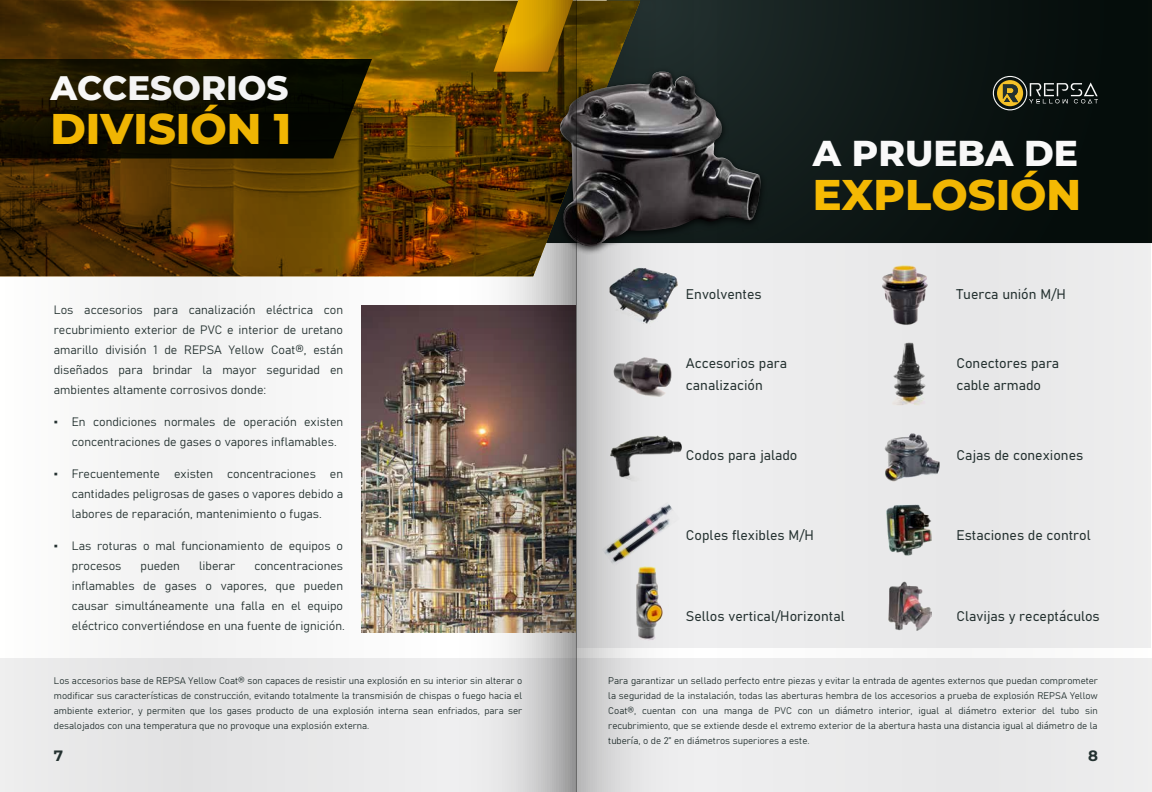
<style>
.page{position:relative;width:1152px;height:792px;background:#fff}
.page>*{position:absolute;margin:0;border:0;box-sizing:border-box;transform-origin:0 0}
.t1{font:800 42.9px "Montserrat";color:#fabd04}
.t2{font:800 36px "Montserrat";color:#fff}
.t3{font:800 34px "Montserrat";color:#fff}
.t4{font:700 15px "Montserrat";color:#253332}
.t5{font:13.9px/21.9px "Bahnschrift";color:#263332}
.t6{font:12px/20px "Bahnschrift";color:#253332}
.t7{font:9.5px/15px "Bahnschrift";color:#253332;text-align:justify}
.s1{font-family:"Times New Roman"}
</style>
<div class="page">
<svg style="left:576px;top:0;width:576px;height:792px;background:#a2a4a3"></svg>
<img style="left:0;top:0;width:576px;height:792px">
<h3 class="t3" style="left:50px;top:63px;width:240px">ACCESORIOS</h3>
<h1 class="t1" style="left:50px;top:98px;width:242px">DIVISIÓN 1</h1>
<p class="t6" style="left:54px;top:299px;width:291px;text-align:justify">Los accesorios para canalización eléctrica con recubrimiento exterior de PVC e interior de uretano amarillo división 1 de REPSA Yellow Coat®, están diseñados para brindar la mayor seguridad en ambientes altamente corrosivos donde:</p>
<p class="t6" style="left:72px;top:411px;width:273px;text-indent:-18px"><span class="s1">▪</span> En condiciones normales de operación existen concentraciones de gases o vapores inflamables.</p>
<p class="t6" style="left:72px;top:463px;width:273px;text-align:justify;text-indent:-18px"><span class="s1">▪</span> Frecuentemente existen concentraciones en cantidades peligrosas de gases o vapores debido a labores de reparación, mantenimiento o fugas.</p>
<p class="t6" style="left:72px;top:535px;width:273px;text-indent:-18px"><span class="s1">▪</span> Las roturas o mal funcionamiento de equipos o procesos</p>
<p class="t6" style="left:72px;top:555px;width:274px;text-indent:183px">concentraciones inflamables de gases o vapores, que pueden causar simultáneamente una falla en el equipo eléctrico convertiéndose en una fuente de ignición.</p>
<p class="t6" style="left:141px;top:555px;width:41px">pueden</p>
<p class="t6" style="left:199px;top:555px;width:38px">liberar</p>
<p class="t7" style="left:54px;top:672px;width:470px">Los accesorios base de REPSA Yellow Coat® son capaces de resistir una explosión en su interior sin alterar o modificar sus características de construcción, evitando totalmente la transmisión de chispas o fuego hacia el ambiente exterior, y permiten que los gases producto de una explosión interna sean enfriados, para ser desalojados con una temperatura que no provoque una explosión externa.</p>
<h2 class="t2" style="left:813px;top:127px;width:267px">A PRUEBA DE</h2>
<h1 class="t1" style="left:813px;top:164px;width:270px">EXPLOSIÓN</h1>
<h3 class="t5" style="left:686px;top:282px;width:77px">Envolventes</h3>
<h3 class="t5" style="left:686px;top:351px;width:103px">Accesorios para canalización</h3>
<h3 class="t5" style="left:957px;top:282px;width:111px">Tuerca unión M/H</h3>
<h3 class="t5" style="left:956px;top:351px;width:104px">Conectores para cable armado</h3>
<h3 class="t5" style="left:686px;top:443px;width:113px">Codos para jalado</h3>
<h3 class="t5" style="left:956px;top:443px;width:128px">Cajas de conexiones</h3>
<h3 class="t5" style="left:686px;top:523px;width:129px">Coples flexibles M/H</h3>
<h3 class="t5" style="left:956px;top:523px;width:136px">Estaciones de control</h3>
<h3 class="t5" style="left:686px;top:604px;width:160px">Sellos vertical/Horizontal</h3>
<h3 class="t5" style="left:956px;top:604px;width:145px">Clavijas y receptáculos</h3>
<p class="t7" style="left:608px;top:672px;width:491px">Para garantizar un sellado perfecto entre piezas y evitar la entrada de agentes externos que puedan comprometer la seguridad de la instalación, todas las aberturas hembra de los accesorios a prueba de explosión REPSA Yellow Coat®, cuentan con una manga de PVC con un diámetro interior, igual al diámetro exterior del tubo sin recubrimiento, que se extiende desde el extremo exterior de la abertura hasta una distancia igual al diámetro de la tubería, o de 2” en diámetros superiores a este.</p>
<h3 class="t4" style="left:54px;top:745px;width:11px">7</h3>
<h3 class="t4" style="left:1088px;top:745px;width:11px">8</h3>
</div>
